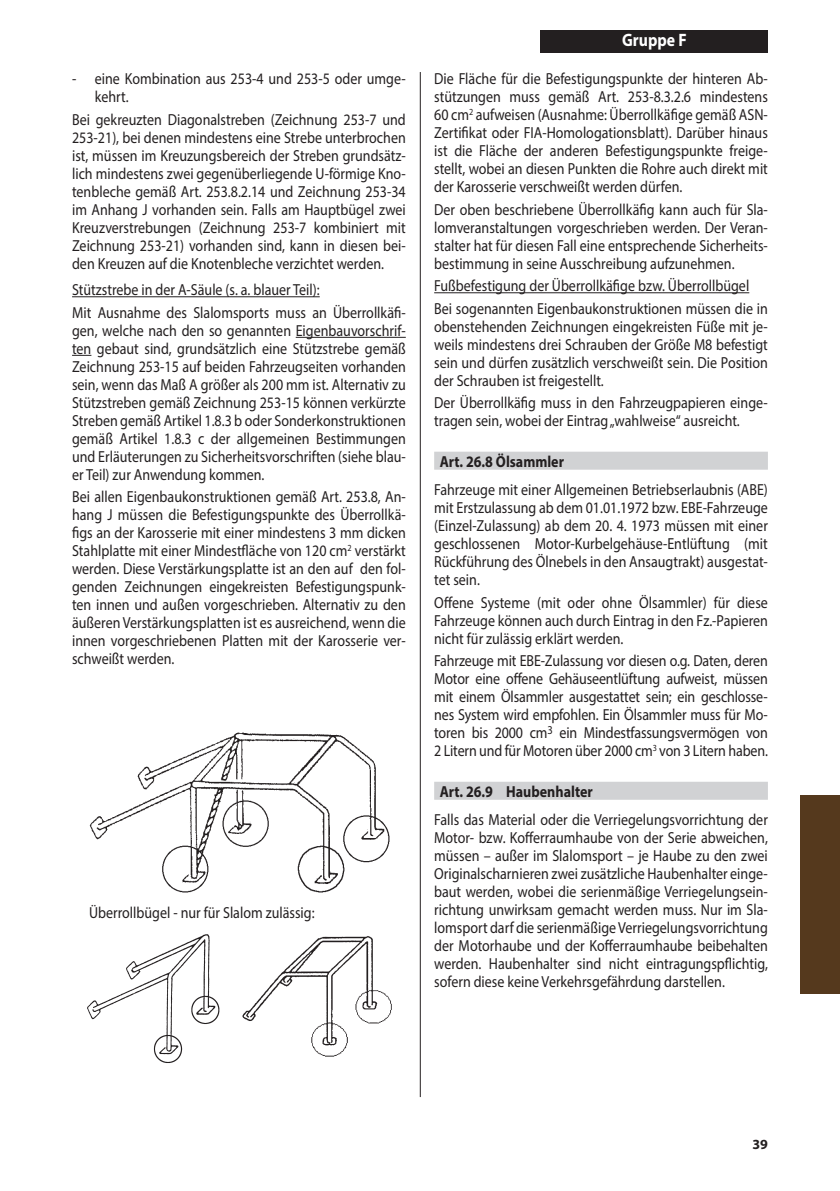
<style>
.page{position:relative;width:840px;height:1191px;background:#fff}
.page>*{position:absolute;margin:0;border:0;box-sizing:border-box;transform-origin:0 0}
.t1{font:700 18px "Myriad Pro";color:#fff;scale:.88 1}
.t2{font:16px/18px "Myriad Pro";color:#231f20;text-align:justify;scale:.88 1}
.t3{font:700 14px "Myriad Pro";color:#231f20}
.s1{font-weight:700}
</style>
<div class="page">
<div style="left:799px;top:795px;width:40px;height:199px;background:#55391d"></div>
<hr style="left:434px;top:292px;width:314px;height:1px;background:#231f20">
<div style="left:434px;top:452px;width:333px;height:18px;background:#d1d2d4"></div>
<div style="left:434px;top:781px;width:333px;height:18px;background:#d1d2d4"></div>
<hr style="left:72px;top:296px;width:247px;height:1px;background:#231f20">
<hr style="left:295px;top:337px;width:110px;height:1px;background:#231f20">
<svg style="left:72px;top:355px;width:19px;height:1px"></svg>
<img style="left:89px;top:732px;width:301px;height:161px">
<img style="left:87px;top:934px;width:133px;height:129px">
<img style="left:242px;top:936px;width:150px;height:121px">
<div style="left:540px;top:30px;width:227px;height:22px;background:#231f20"></div>
<hr style="left:419px;top:72px;width:1px;height:1025px;background:#231f20">
<p class="t2" style="left:95px;top:69px;width:355px;text-indent:-23px">- eine Kombination aus 253-4 und 253-5 oder umge&shy;kehrt.</p>
<p class="t2" style="left:72px;top:110px;width:380px">Bei gekreuzten Diagonalstreben (Zeichnung 253-7 und 253-21), bei denen mindestens eine Strebe unterbrochen ist, müssen im Kreuzungsbereich der Streben grundsätz&shy;lich mindestens zwei gegenüberliegende U-förmige Kno&shy;tenbleche gemäß Art. 253.8.2.14 und Zeichnung 253-34 im Anhang J vorhanden sein. Falls am Hauptbügel zwei Kreuzverstrebungen (Zeichnung 253-7 kombiniert mit Zeichnung 253-21) vorhanden sind, kann in diesen bei&shy;den Kreuzen auf die Knotenbleche verzichtet werden.</p>
<p class="t2" style="left:72px;top:278px;width:380px;line-height:22.6px">Stützstrebe in der A-Säule (s. a. blauer Teil):<br>Mit Ausnahme des Slalomsports muss an Überrollkäfi-</p>
<p class="t2" style="left:72px;top:321px;width:380px">gen, welche nach den so genannten Eigenbauvorschrif&shy;ten gebaut sind, grundsätzlich eine Stützstrebe gemäß Zeichnung 253-15 auf beiden Fahrzeugseiten vorhanden sein, wenn das Maß A größer als 200 mm ist. Alternativ zu Stützstreben gemäß Zeichnung 253-15 können verkürzte Streben gemäß Artikel 1.8.3 b oder Sonderkonstruktionen gemäß Artikel 1.8.3 c der allgemeinen Bestimmungen und Erläuterungen zu Sicherheitsvorschriften (siehe blau&shy;er Teil) zur Anwendung kommen.</p>
<p class="t2" style="left:72px;top:487px;width:380px">Bei allen Eigenbaukonstruktionen gemäß Art. 253.8, An&shy;hang J müssen die Befestigungspunkte des Überrollkä&shy;figs an der Karosserie mit einer mindestens 3 mm dicken Stahlplatte mit einer Mindestfläche von 120 cm<sup>2</sup> verstärkt werden. Diese Verstärkungsplatte ist an den auf den fol&shy;genden Zeichnungen eingekreisten Befestigungspunk&shy;ten innen und außen vorgeschrieben. Alternativ zu den äußeren Verstärkungsplatten ist es ausreichend, wenn die innen vorgeschriebenen Platten mit der Karosserie ver&shy;schweißt werden.</p>
<p class="t2" style="left:89px;top:903px;width:257px">Überrollbügel - nur für Slalom zulässig:</p>
<p class="t1" style="left:621px;top:28px;width:75px">Gruppe F</p>
<p class="t2" style="left:434px;top:69px;width:380px">Die Fläche für die Befestigungspunkte der hinteren Ab&shy;stützungen muss gemäß Art. 253-8.3.2.6 mindestens 60 cm<sup>2</sup> aufweisen (Ausnahme: Überrollkäfige gemäß ASN-Zertifikat oder FIA-Homologationsblatt). Darüber hinaus ist die Fläche der anderen Befestigungspunkte freige&shy;stellt, wobei an diesen Punkten die Rohre auch direkt mit der Karosserie verschweißt werden dürfen.</p>
<p class="t2" style="left:434px;top:200px;width:380px">Der oben beschriebene Überrollkäfig kann auch für Sla&shy;lomveranstaltungen vorgeschrieben werden. Der Veran&shy;stalter hat für diesen Fall eine entsprechende Sicherheits&shy;bestimmung in seine Ausschreibung aufzunehmen.</p>
<p class="t2" style="left:434px;top:274px;width:380px;line-height:22.6px">Fußbefestigung der Überrollkäfige bzw. Überrollbügel<br>Bei sogenannten Eigenbaukonstruktionen müssen die in</p>
<p class="t2" style="left:434px;top:317px;width:380px">obenstehenden Zeichnungen eingekreisten Füße mit je&shy;weils mindestens drei Schrauben der Größe M8 befestigt sein und dürfen zusätzlich verschweißt sein. Die Position der Schrauben ist freigestellt.</p>
<p class="t2" style="left:434px;top:393px;width:380px">Der Überrollkäfig muss in den Fahrzeugpapieren einge&shy;tragen sein, wobei der Eintrag „wahlweise“ ausreicht.</p>
<p class="t2" style="left:434px;top:447px;width:380px;line-height:28.2px;text-indent:6px"><span class="s1">Art. 26.8 Ölsammler<br></span>Fahrzeuge mit einer Allgemeinen Betriebserlaubnis (ABE)</p>
<p class="t2" style="left:434px;top:498px;width:380px">mit Erstzulassung ab dem 01.01.1972 bzw. EBE-Fahrzeuge (Einzel-Zulassung) ab dem 20. 4. 1973 müssen mit einer geschlossenen Motor-Kurbelgehäuse-Entlüftung (mit Rückführung des Ölnebels in den Ansaugtrakt) ausgestat&shy;tet sein.</p>
<p class="t2" style="left:434px;top:593px;width:380px">Offene Systeme (mit oder ohne Ölsammler) für diese Fahrzeuge können auch durch Eintrag in den Fz.-Papieren nicht für zulässig erklärt werden.</p>
<p class="t2" style="left:434px;top:651px;width:380px">Fahrzeuge mit EBE-Zulassung vor diesen o.g. Daten, deren Motor eine offene Gehäuseentlüftung aufweist, müssen mit einem Ölsammler ausgestattet sein; ein geschlosse&shy;nes System wird empfohlen. Ein Ölsammler muss für Mo&shy;toren bis 2000 cm<sup>3</sup> ein Mindestfassungsvermögen von 2 Litern und für Motoren über 2000 cm<sup>3</sup> von 3 Litern haben.</p>
<p class="t2" style="left:434px;top:777px;width:380px;line-height:28.2px;text-indent:6px"><span class="s1">Art. 26.9 Haubenhalter<br></span>Falls das Material oder die Verriegelungsvorrichtung der</p>
<p class="t2" style="left:434px;top:828px;width:380px">Motor- bzw. Kofferraumhaube von der Serie abweichen, müssen – außer im Slalomsport – je Haube zu den zwei Originalscharnieren zwei zusätzliche Haubenhalter einge&shy;baut werden, wobei die serienmäßige Verriegelungsein&shy;richtung unwirksam gemacht werden muss. Nur im Sla&shy;lomsport darf die serienmäßige Verriegelungsvorrichtung der Motorhaube und der Kofferraumhaube beibehalten werden. Haubenhalter sind nicht eintragungspflichtig, sofern diese keine Verkehrsgefährdung darstellen.</p>
<p class="t3" style="left:752px;top:1135px;width:17px">39</p>
</div>
